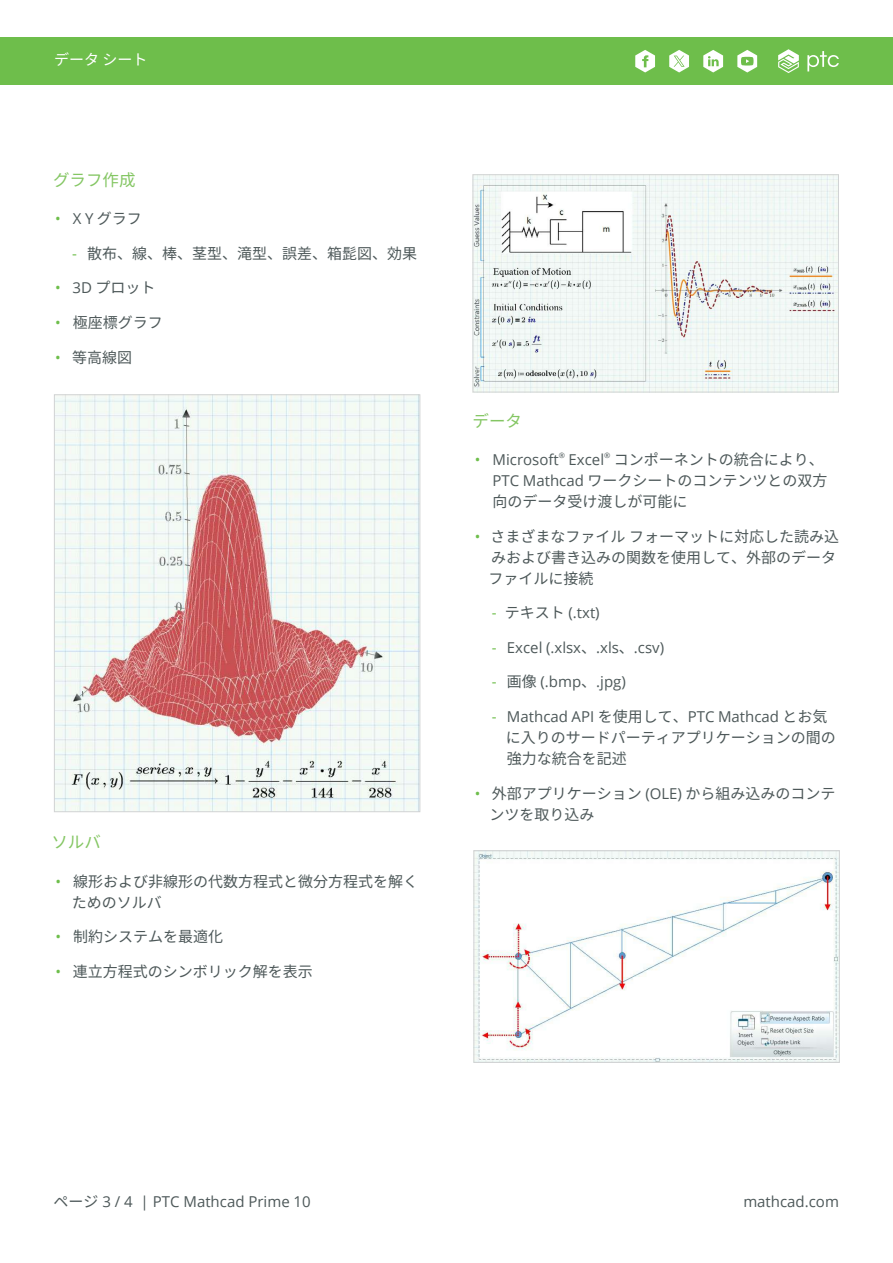
<style>
.page{position:relative;width:893px;height:1263px;background:#fff}
.page>*{position:absolute;margin:0;border:0;box-sizing:border-box;transform-origin:0 0}
._3__Text_Subhead_1{font:16.5px "Noto Sans CJ Kjp";color:#84c663}
.t1{font:15px/21px "Noto Sans CJ Kjp";color:#4d5859}
.t2{font:15px "Open Sans";color:#4d5859}
.t3{font:15px "Noto Sans CJ Kjp";color:#fff}
.t4{font:7.5px "Open Sans";color:#4d5859}
.s1{font-family:"Open Sans";color:#6ebe4b}
.s2{font-family:"Open Sans"}
.s3{color:#6ebe4b}
.s4{font-family:"Noto Sans CJ Kjp"}
</style>
<div class="page">
<div style="left:0;top:37px;width:893px;height:48px;background:#6ebe4b"></div>
<svg style="left:778px;top:49px;width:21px;height:24px"></svg>
<svg style="left:807px;top:51px;width:32px;height:20px"></svg>
<svg style="left:635px;top:50px;width:20px;height:22px"></svg>
<svg style="left:703px;top:50px;width:20px;height:22px"></svg>
<svg style="left:737px;top:50px;width:20px;height:22px"></svg>
<svg style="left:669px;top:50px;width:20px;height:22px"></svg>
<img style="left:56px;top:396px;width:362px;height:414px">
<div style="left:54px;top:394px;width:366px;height:418px;border:1px solid #d1d3d4"></div>
<img style="left:475px;top:176px;width:362px;height:214px">
<div style="left:473px;top:174px;width:366px;height:218px;border:1px solid #d1d3d4"></div>
<img style="left:475px;top:852px;width:363px;height:209px">
<div style="left:473px;top:850px;width:367px;height:213px;border:1px solid #d1d3d4"></div>
<p class="t3" style="left:54px;top:51px;width:95px">データシート</p>
<p class="_3__Text_Subhead_1" style="left:53px;top:171px;width:84px">グラフ作成</p>
<p class="t1" style="left:55px;top:209px;width:88px"><span class="s1">•</span> <span class="s2">X Y</span> グラフ</p>
<p class="t1" style="left:72px;top:243px;width:347px"><span class="s1">-</span> 散布、線、棒、茎型、滝型、誤差、箱髭図、効果</p>
<p class="t1" style="left:55px;top:278px;width:102px"><span class="s1">•</span> <span class="s2">3D</span> プロット</p>
<p class="t1" style="left:55px;top:312px;width:109px"><span class="s1">•</span> 極座標グラフ</p>
<p class="t1" style="left:55px;top:347px;width:78px"><span class="s1">•</span> 等高線図</p>
<p class="_3__Text_Subhead_1" style="left:51px;top:833px;width:51px">ソルバ</p>
<p class="t1" style="left:72px;top:871px;width:348px;text-indent:-16px"><span class="s1">•</span> 線形および非線形の代数方程式と微分方程式を解くためのソルバ</p>
<p class="t1" style="left:55px;top:926px;width:169px"><span class="s1">•</span> 制約システムを最適化</p>
<p class="t1" style="left:55px;top:961px;width:259px"><span class="s1">•</span> 連立方程式のシンボリック解を表示</p>
<p class="_3__Text_Subhead_1" style="left:473px;top:412px;width:51px">データ</p>
<p class="t2" style="left:475px;top:450px;width:85px"><span class="s3">•</span> Microsoft</p>
<p class="t4" style="left:559px;top:450px;width:8px">®</p>
<p class="t2" style="left:569px;top:450px;width:37px">Excel</p>
<p class="t4" style="left:604px;top:450px;width:8px">®</p>
<p class="t1" style="left:492px;top:450px;width:336px;text-indent:121px">コンポーネントの統合により、<br><span class="s2">PTC Mathcad</span> ワークシートのコンテンツとの双方向のデータ受け渡しが可能に</p>
<p class="t1" style="left:488px;top:526px;width:352px;text-indent:-13px"><span class="s1">•</span> さまざまなファイルフォーマットに対応した読み込みおよび書き込みの関数を使用して、外部のデータファイルに接続</p>
<p class="t2" style="left:492px;top:603px;width:109px"><span class="s3">-</span> <span class="s4">テキスト</span> (.txt)</p>
<p class="t2" style="left:492px;top:637px;width:174px"><span class="s3">-</span> Excel (.xlsx<span class="s4">、</span>.xls<span class="s4">、</span>.csv)</p>
<p class="t2" style="left:492px;top:672px;width:136px"><span class="s3">-</span> <span class="s4">画像</span> (.bmp<span class="s4">、</span>.jpg)</p>
<p class="t1" style="left:506px;top:706px;width:331px;text-indent:-14px"><span class="s1">-</span> <span class="s2">Mathcad API</span> を使用して、<span class="s2">PTC Mathcad</span> とお気に入りのサードパーティアプリケーションの間の強力な統合を記述</p>
<p class="t1" style="left:489px;top:783px;width:347px;text-indent:-15px"><span class="s1">•</span> 外部アプリケーション <span class="s2">(OLE)</span> から組み込みのコンテンツを取り込み</p>
<p class="t2" style="left:53px;top:1191px;width:259px"><span class="s4">ページ</span> 3 / 4 | PTC Mathcad Prime 10</p>
<p class="t2" style="left:743px;top:1191px;width:97px">mathcad.com</p>
</div>
